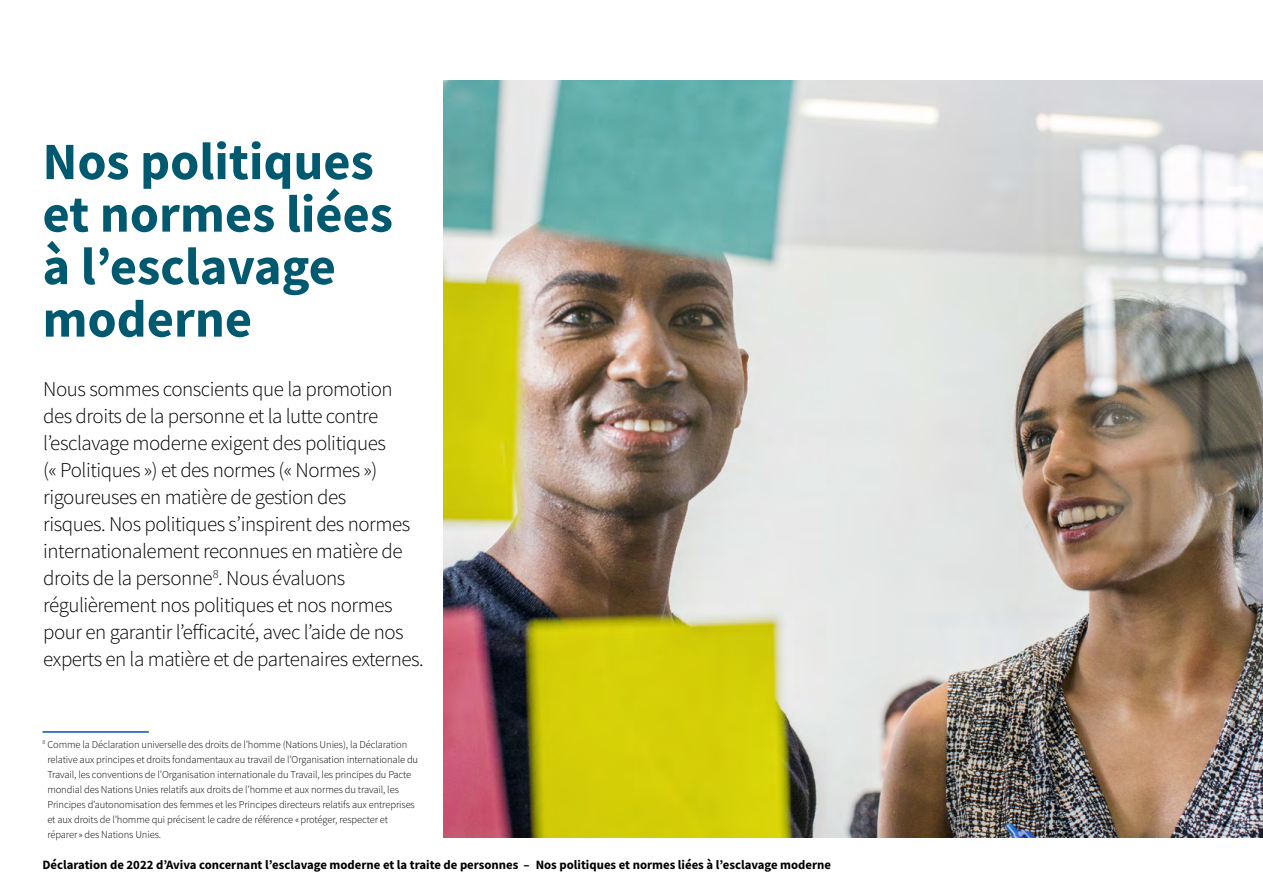
<style>
.page{position:relative;width:1263px;height:893px;background:#fff}
.page>*{position:absolute;margin:0;border:0;box-sizing:border-box;transform-origin:0 0}
.t1{font:700 52.5px/52.5px "Source Sans Pro";color:#00596e}
.t2{font:300 21px/27px "Source Sans Pro";letter-spacing:-.02em;color:#000}
.t3{font:700 12.75px "Source Sans Pro";color:#000}
.t4{font:300 10.5px/15px "Source Sans Pro";letter-spacing:-.01em;color:#000}
</style>
<div class="page">
<img style="left:444px;top:81px;width:819px;height:757px">
<hr style="left:43px;top:731px;width:106px;height:2px;background:#004fb6">
<h1 class="t1" style="left:43px;top:135px;width:352px">Nos politiques et normes liées à l’esclavage moderne</h1>
<p class="t2" style="left:43px;top:376px;width:382px">Nous sommes conscients que la promotion des droits de la personne et la lutte contre l’esclavage moderne exigent des politiques<br>(« Politiques ») et des normes (« Normes ») rigoureuses en matière de gestion des<br>risques. Nos politiques s’inspirent des normes internationalement reconnues en matière de droits de la personne<sup>8</sup>. Nous évaluons régulièrement nos politiques et nos normes pour en garantir l’efficacité, avec l’aide de nos experts en la matière et de partenaires externes.</p>
<p class="t4" style="left:47px;top:737px;width:372px;text-indent:-5px"><sup>8</sup> Comme la Déclaration universelle des droits de l’homme (Nations Unies), la Déclaration relative aux principes et droits fondamentaux au travail de l’Organisation internationale du Travail, les conventions de l’Organisation internationale du Travail, les principes du Pacte mondial des Nations Unies relatifs aux droits de l’homme et aux normes du travail, les Principes d’autonomisation des femmes et les Principes directeurs relatifs aux entreprises et aux droits de l’homme qui précisent le cadre de référence «protéger, respecter et réparer» des Nations Unies.</p>
<p class="t3" style="left:43px;top:857px;width:790px">Déclaration de 2022 d’Aviva concernant l’esclavage moderne et la traite de personnes – Nos politiques et normes liées à l’esclavage moderne</p>
</div>
